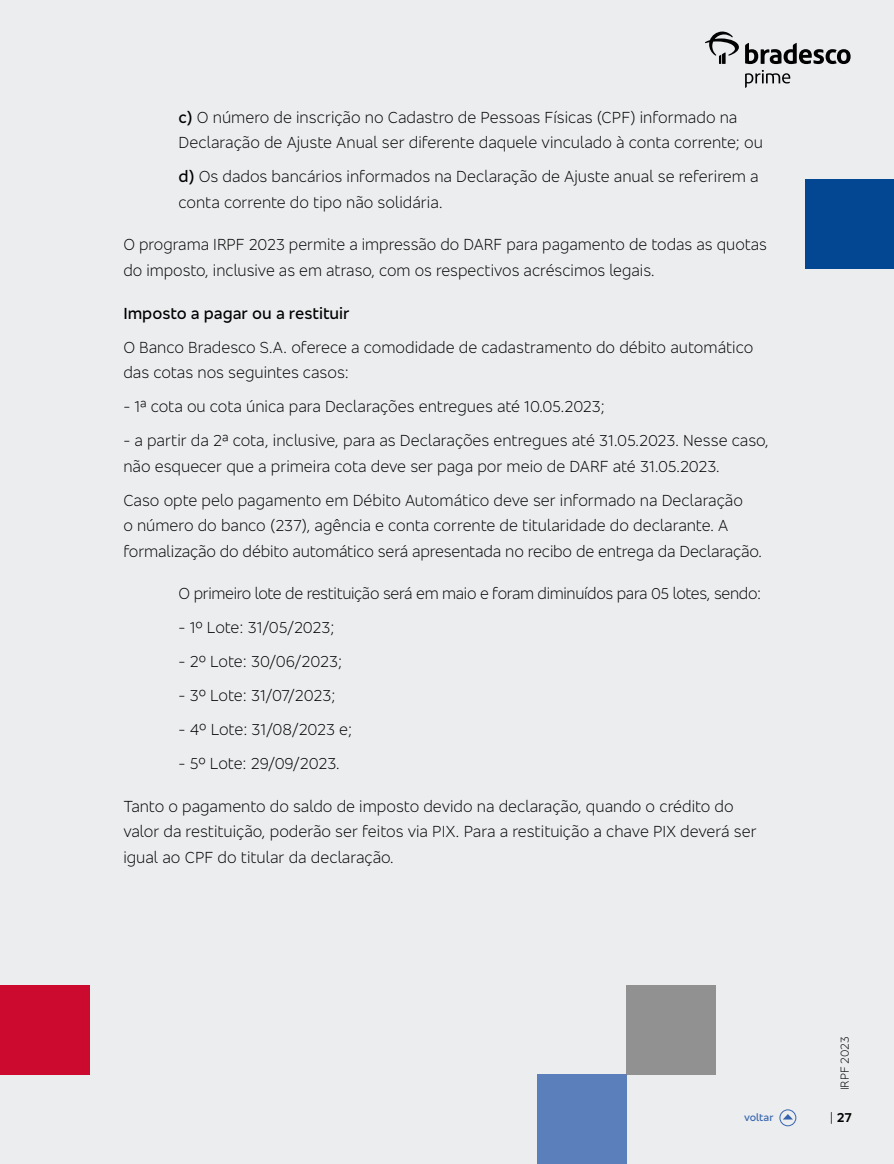
<style>
.page{position:relative;width:894px;height:1164px;background:#fff}
.page>*{position:absolute;margin:0;border:0;box-sizing:border-box;transform-origin:0 0}
.t1{font:300 16.5px/25.5px "Bradesco Sans";color:#000}
.t2{font:300 16.5px "Bradesco Sans";letter-spacing:-.02em;color:#000}
.t3{font:500 16.5px "Bradesco Sans";color:#000}
.t4{font:600 13.5px "Bradesco Sans";color:#000}
.t5{font:300 12px "Bradesco Sans";color:#000}
.t6{font:500 10.5px "Bradesco Sans";letter-spacing:-.005em;color:#3764af}
.s1{font-weight:500}
.s2{font-weight:300}
</style>
<div class="page">
<div style="left:0;top:0;width:894px;height:1163px;background:#ebedee"></div>
<svg style="left:745px;top:70px;width:45px;height:18px"></svg>
<svg style="left:745px;top:43px;width:105px;height:21px"></svg>
<svg style="left:705px;top:31px;width:34px;height:33px"></svg>
<div style="left:0;top:984px;width:89px;height:90px;background:#cc092f"></div>
<div style="left:805px;top:179px;width:89px;height:89px;background:#034691"></div>
<div style="left:537px;top:1074px;width:89px;height:89px;background:#5b7fbb"></div>
<div style="left:626px;top:984px;width:90px;height:90px;background:#919191"></div>
<div style="left:779px;top:1109px;width:17px;height:17px;border:1px solid #3764af;border-radius:50%"></div>
<svg style="left:783px;top:1114px;width:10px;height:5px"></svg>
<p class="t1" style="left:179px;top:104px;width:586px"><span class="s1">c)</span> O número de inscrição no Cadastro de Pessoas Físicas (CPF) informado na<br>Declaração de Ajuste Anual ser diferente daquele vinculado à conta corrente; ou</p>
<p class="t1" style="left:179px;top:163px;width:581px"><span class="s1">d)</span> Os dados bancários informados na Declaração de Ajuste anual se referirem a conta corrente do tipo não solidária.</p>
<p class="t1" style="left:123px;top:231px;width:645px">O programa IRPF 2023 permite a impressão do DARF para pagamento de todas as quotas do imposto, inclusive as em atraso, com os respectivos acréscimos legais.</p>
<p class="t3" style="left:123px;top:302px;width:228px">Imposto a pagar ou a restituir</p>
<p class="t1" style="left:123px;top:333px;width:631px">O Banco Bradesco S.A. oferece a comodidade de cadastramento do débito automático das cotas nos seguintes casos:</p>
<p class="t1" style="left:123px;top:393px;width:483px">- 1ª cota ou cota única para Declarações entregues até 10.05.2023;</p>
<p class="t1" style="left:123px;top:427px;width:647px">- a partir da 2ª cota, inclusive, para as Declarações entregues até 31.05.2023. Nesse caso, não esquecer que a primeira cota deve ser paga por meio de DARF até 31.05.2023.</p>
<p class="t1" style="left:123px;top:486px;width:640px">Caso opte pelo pagamento em Débito Automático deve ser informado na Declaração<br>o número do banco (237), agência e conta corrente de titularidade do declarante. A formalização do débito automático será apresentada no recibo de entrega da Declaração.</p>
<p class="t2" style="left:179px;top:583px;width:584px">O primeiro lote de restituição será em maio e foram diminuídos para 05 lotes, sendo:</p>
<p class="t1" style="left:179px;top:614px;width:157px">- 1º Lote: 31/05/2023;</p>
<p class="t1" style="left:179px;top:648px;width:165px">- 2º Lote: 30/06/2023;</p>
<p class="t1" style="left:179px;top:682px;width:158px">- 3º Lote: 31/07/2023;</p>
<p class="t1" style="left:179px;top:716px;width:175px">- 4º Lote: 31/08/2023 e;</p>
<p class="t1" style="left:179px;top:750px;width:163px">- 5º Lote: 29/09/2023.</p>
<p class="t1" style="left:123px;top:793px;width:635px">Tanto o pagamento do saldo de imposto devido na declaração, quando o crédito do valor da restituição, poderão ser feitos via PIX. Para a restituição a chave PIX deverá ser igual ao CPF do titular da declaração.</p>
<p class="t6" style="left:744px;top:1110px;width:31px">voltar</p>
<p class="t5" style="left:837px;top:1090px;width:55px;rotate:-90deg">IRPF 2023</p>
<p class="t4" style="left:830px;top:1108px;width:24px"><span class="s2">|</span> 27</p>
</div>
